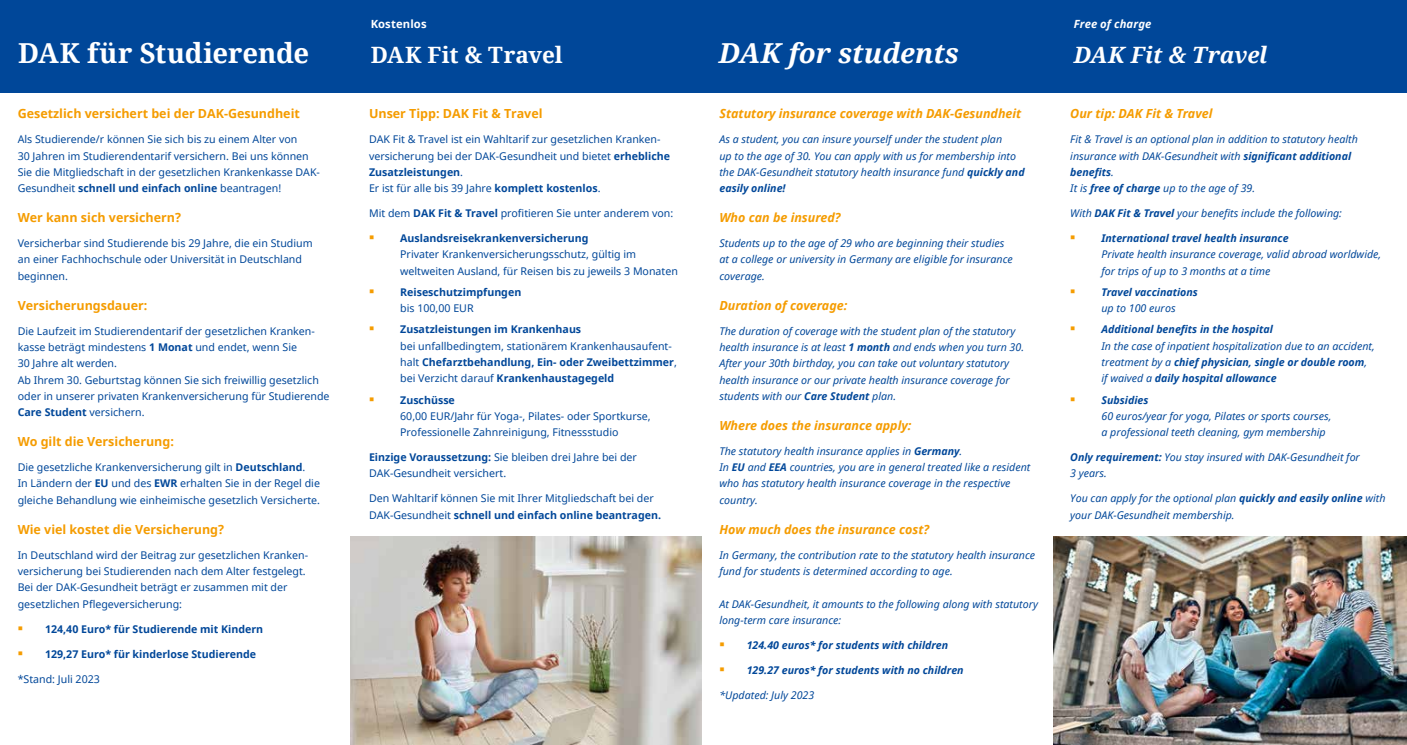
<style>
.page{position:relative;width:1407px;height:745px;background:#fff}
.page>*{position:absolute;margin:0;border:0;box-sizing:border-box;transform-origin:0 0}
.t1{font:700 27.5px "Noto Serif";letter-spacing:-.005em;color:#fff}
.t2{font:italic 700 27.5px "Noto Serif";letter-spacing:-.005em;color:#fff}
.t3{font:700 22.5px "Noto Serif";letter-spacing:-.005em;color:#fff}
.t4{font:italic 700 22.5px "Noto Serif";letter-spacing:-.005em;color:#fff}
.t5{font:700 12.5px "Noto Sans";color:#f59c00}
.t6{font:italic 700 12.5px "Noto Sans";color:#f59c00}
.t7{font:italic 700 11.25px "Noto Sans";letter-spacing:.01em;color:#fff}
.t8{font:700 11.25px "Noto Sans";letter-spacing:.01em;color:#fff}
.t9{font:10.62px/16.2px "Noto Sans";color:#004799}
.t10{font:italic 10.62px/16.2px "Noto Sans";color:#004799}
.t11{font:700 10.62px/16.2px "Noto Sans";color:#004799}
.t12{font:italic 700 10.62px/16.2px "Noto Sans";color:#004799}
.s1{font-weight:700}
.s2{font-weight:400;font-style:italic;font-size:15px;color:#f59c00}
.s3{font-style:italic;font-size:15px;color:#f59c00}
.s4{font-weight:400}
.s5{font-weight:400;font-size:15px;color:#f59c00}
.s6{font-size:15px;color:#f59c00}
</style>
<div class="page">
<img style="left:351px;top:536px;width:351px;height:208px">
<img style="left:1053px;top:536px;width:354px;height:208px">
<div style="left:0;top:0;width:1407px;height:92px;background:#004799"></div>
<h1 class="t1" style="left:18px;top:34px;width:293px">DAK für Studierende</h1>
<p class="t5" style="left:18px;top:105px;width:284px">Gesetzlich versichert bei der DAK-Gesundheit</p>
<p class="t9" style="left:18px;top:131px;width:304px">Als Studierende/r können Sie sich bis zu einem Alter von<br>30 Jahren im Studierendentarif versichern. Bei uns können Sie die Mitgliedschaft in der gesetzlichen Krankenkasse DAK-Gesundheit <span class="s1">schnell und einfach online</span> beantragen!</p>
<p class="t5" style="left:18px;top:208px;width:165px">Wer kann sich versichern?</p>
<p class="t9" style="left:18px;top:235px;width:296px">Versicherbar sind Studierende bis 29 Jahre, die ein Studium an einer Fachhochschule oder Universität in Deutschland beginnen.</p>
<p class="t5" style="left:18px;top:296px;width:131px">Versicherungsdauer:</p>
<p class="t9" style="left:18px;top:322px;width:313px">Die Laufzeit im Studierendentarif der gesetzlichen Kranken&shy;kasse beträgt mindestens <span class="s1">1 Monat</span> und endet, wenn Sie<br>30 Jahre alt werden.<br>Ab Ihrem 30. Geburtstag können Sie sich freiwillig gesetzlich oder in unserer privaten Krankenversicherung für Studierende <span class="s1">Care Student</span> versichern.</p>
<p class="t5" style="left:18px;top:432px;width:158px">Wo gilt die Versicherung:</p>
<p class="t9" style="left:18px;top:458px;width:304px">Die gesetzliche Krankenversicherung gilt in <span class="s1">Deutschland</span>.<br>In Ländern der <span class="s1">EU</span> und des <span class="s1">EWR</span> erhalten Sie in der Regel die gleiche Behandlung wie einheimische gesetzlich Versicherte.</p>
<p class="t5" style="left:18px;top:520px;width:208px">Wie viel kostet die Versicherung?</p>
<p class="t9" style="left:18px;top:546px;width:292px">In Deutschland wird der Beitrag zur gesetzlichen Kranken&shy;versicherung bei Studierenden nach dem Alter festgelegt.<br>Bei der DAK-Gesundheit beträgt er zusammen mit der gesetzlichen Pflegeversicherung:</p>
<p class="t11" style="left:18px;top:620px;width:247px"><span class="s2">▪</span> 124,40 Euro* für Studierende mit Kindern</p>
<p class="t11" style="left:18px;top:645px;width:240px"><span class="s2">▪</span> 129,27 Euro* für kinderlose Studierende</p>
<p class="t9" style="left:18px;top:670px;width:84px">*Stand: Juli 2023</p>
<p class="t8" style="left:371px;top:16px;width:57px">Kostenlos</p>
<h2 class="t3" style="left:371px;top:39px;width:193px">DAK Fit &amp; Travel</h2>
<p class="t5" style="left:369px;top:105px;width:175px">Unser Tipp: DAK Fit &amp; Travel</p>
<p class="t9" style="left:369px;top:131px;width:303px">DAK Fit &amp; Travel ist ein Wahltarif zur gesetzlichen Kranken&shy;versicherung bei der DAK-Gesundheit und bietet <span class="s1">erhebliche Zusatzleistungen</span>.<br>Er ist für alle bis 39 Jahre <span class="s1">komplett kostenlos</span>.</p>
<p class="t9" style="left:369px;top:205px;width:306px">Mit dem <span class="s1">DAK Fit &amp; Travel</span> profitieren Sie unter anderem von:</p>
<p class="t9" style="left:400px;top:230px;width:279px;text-indent:-31px"><span class="s3">▪</span> <span class="s1">Auslandsreisekrankenversicherung<br></span>Privater Krankenversicherungsschutz, gültig im weltweiten Ausland, für Reisen bis zu jeweils 3 Monaten</p>
<p class="t11" style="left:400px;top:283px;width:123px;text-indent:-31px"><span class="s2">▪</span> Reiseschutzimpfungen <span class="s4">bis 100,00 EUR</span></p>
<p class="t11" style="left:400px;top:321px;width:278px;text-indent:-31px"><span class="s2">▪</span> Zusatzleistungen im Krankenhaus<br><span class="s4">bei unfallbedingtem, stationärem Krankenhausaufent&shy;halt</span> Chefarztbehandlung, Ein- oder Zweibettzimmer<span class="s4">, bei Verzicht darauf</span> Krankenhaustagegeld</p>
<p class="t9" style="left:400px;top:391px;width:252px;text-indent:-31px"><span class="s3">▪</span> <span class="s1">Zuschüsse<br></span>60,00 EUR/Jahr für Yoga-, Pilates- oder Sportkurse,<br>Professionelle Zahnreinigung, Fitnessstudio</p>
<p class="t9" style="left:369px;top:448px;width:269px"><span class="s1">Einzige Voraussetzung:</span> Sie bleiben drei Jahre bei der<br>DAK-Gesundheit versichert.</p>
<p class="t9" style="left:369px;top:490px;width:293px">Den Wahltarif können Sie mit Ihrer Mitgliedschaft bei der<br>DAK-Gesundheit <span class="s1">schnell und einfach online beantragen.</span></p>
<h1 class="t2" style="left:719px;top:34px;width:242px">DAK for students</h1>
<p class="t6" style="left:719px;top:105px;width:303px">Statutory insurance coverage with DAK-Gesundheit</p>
<p class="t10" style="left:719px;top:131px;width:307px">As a student, you can insure yourself under the student plan<br>up to the age of 30. You can apply with us for membership into the DAK-Gesundheit statutory health insurance fund <span class="s1">quickly and easily online!</span></p>
<p class="t6" style="left:719px;top:208px;width:123px">Who can be insured?</p>
<p class="t10" style="left:719px;top:235px;width:295px">Students up to the age of 29 who are beginning their studies at a college or university in Germany are eligible for insurance coverage.</p>
<p class="t6" style="left:719px;top:296px;width:129px">Duration of coverage:</p>
<p class="t10" style="left:719px;top:322px;width:306px">The duration of coverage with the student plan of the statutory health insurance is at least <span class="s1">1 month</span> and ends when you turn 30.<br>After your 30th birthday, you can take out voluntary statutory health insurance or our private health insurance coverage for students with our <span class="s1">Care Student</span> plan.</p>
<p class="t6" style="left:719px;top:416px;width:193px">Where does the insurance apply:</p>
<p class="t10" style="left:719px;top:442px;width:312px">The statutory health insurance applies in <span class="s1">Germany</span>.<br>In <span class="s1">EU</span> and <span class="s1">EEA</span> countries, you are in general treated like a resident who has statutory health insurance coverage in the respective country.</p>
<p class="t6" style="left:719px;top:520px;width:211px">How much does the insurance cost?</p>
<p class="t10" style="left:719px;top:546px;width:317px">In Germany, the contribution rate to the statutory health insurance fund for students is determined according to age.</p>
<p class="t10" style="left:719px;top:595px;width:320px">At DAK-Gesundheit, it amounts to the following along with statutory long-term care insurance:</p>
<p class="t12" style="left:719px;top:636px;width:230px"><span class="s5">▪</span> 124.40 euros* for students with children</p>
<p class="t12" style="left:719px;top:661px;width:246px"><span class="s5">▪</span> 129.27 euros* for students with no children</p>
<p class="t10" style="left:719px;top:686px;width:96px">*Updated: July 2023</p>
<p class="t7" style="left:1074px;top:16px;width:79px">Free of charge</p>
<h2 class="t4" style="left:1074px;top:40px;width:195px">DAK Fit &amp; Travel</h2>
<p class="t6" style="left:1070px;top:105px;width:144px">Our tip: DAK Fit &amp; Travel</p>
<p class="t10" style="left:1070px;top:131px;width:289px">Fit &amp; Travel is an optional plan in addition to statutory health insurance with DAK-Gesundheit with <span class="s1">significant additional benefits</span>.<br>It is <span class="s1">free of charge</span> up to the age of 39.</p>
<p class="t10" style="left:1070px;top:205px;width:273px">With <span class="s1">DAK Fit &amp; Travel</span> your benefits include the following:</p>
<p class="t10" style="left:1101px;top:230px;width:281px;text-indent:-31px"><span class="s6">▪</span> <span class="s1">International travel health insurance<br></span>Private health insurance coverage, valid abroad worldwide, for trips of up to 3 months at a time</p>
<p class="t12" style="left:1101px;top:283px;width:98px;text-indent:-31px"><span class="s5">▪</span> Travel vaccinations <span class="s4">up to 100 euros</span></p>
<p class="t12" style="left:1101px;top:321px;width:275px;text-indent:-31px"><span class="s5">▪</span> Additional benefits in the hospital<br><span class="s4">In the case of inpatient hospitalization due to an accident, treatment by a</span> chief physician, single or double room<span class="s4">, if waived a</span> daily hospital allowance</p>
<p class="t10" style="left:1101px;top:391px;width:231px;text-indent:-31px"><span class="s6">▪</span> <span class="s1">Subsidies<br></span>60 euros/year for yoga, Pilates or sports courses, a professional teeth cleaning, gym membership</p>
<p class="t10" style="left:1070px;top:448px;width:291px"><span class="s1">Only requirement:</span> You stay insured with DAK-Gesundheit for<br>3 years.</p>
<p class="t10" style="left:1070px;top:490px;width:317px">You can apply for the optional plan <span class="s1">quickly and easily online</span> with your DAK-Gesundheit membership.</p>
</div>
